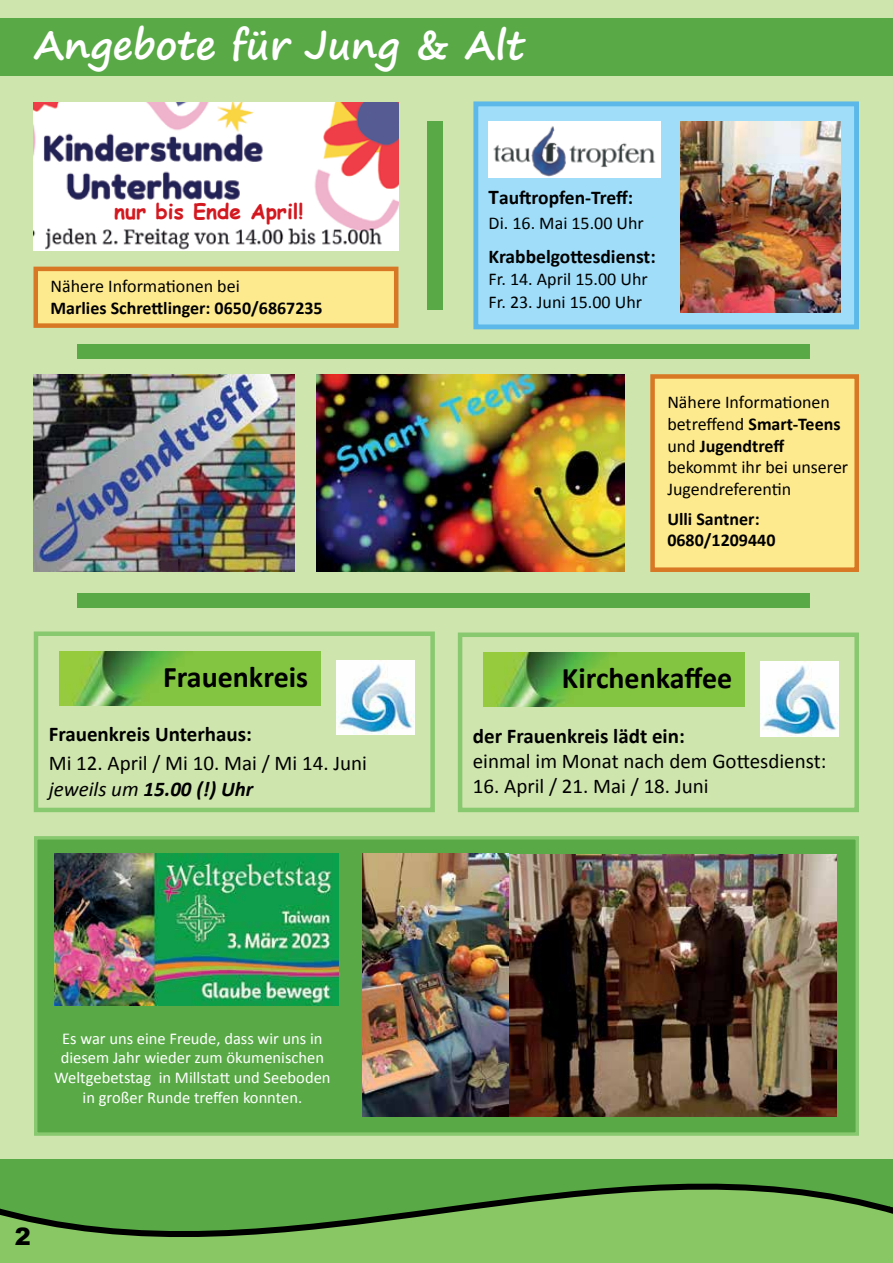
<style>
.page{position:relative;width:893px;height:1263px;background:#fff}
.page>*{position:absolute;margin:0;border:0;box-sizing:border-box;transform-origin:0 0}
.t1{font:700 39px "Segoe Print";color:#fff}
.t2{font:700 30px "Calibri";color:#000}
.t3{font:900 24px "Arial";color:#000}
.t4{font:21px/25.2px "Calibri";color:#000}
.t5{font:700 21px "Calibri";color:#000}
.t6{font:700 21px "Comic Sans MS";color:#d31820}
.t7{font:700 19.5px "Calibri";color:#000}
.t8{font:18px/21.6px "Calibri";color:#000}
.t9{font:700 18px/21.6px "Calibri";color:#000}
.t10{font:16.5px/19.8px "Calibri";color:#fff;text-align:center}
.s1{font-style:italic}
.s2{font-weight:700;font-style:italic}
.s3{font-size:21px}
.s4{font-weight:700}
</style>
<div class="page">
<div style="left:0;top:0;width:893px;height:1122px;background:#cfe5ae"></div>
<svg style="left:0;top:1124px;width:893px;height:139px;background:#7db862"></svg>
<div style="left:0;top:18px;width:893px;height:58px;background:#59aa47"></div>
<div style="left:473px;top:101px;width:386px;height:228px;background:#9fddf9;border:5px solid #5bb8e8"></div>
<img style="left:489px;top:122px;width:172px;height:56px">
<img style="left:681px;top:122px;width:159px;height:190px">
<img style="left:33px;top:102px;width:365px;height:149px">
<img style="left:317px;top:374px;width:307px;height:198px">
<img style="left:33px;top:374px;width:262px;height:198px">
<div style="left:650px;top:374px;width:209px;height:198px;background:#fde98e;border:4px solid #d87724"></div>
<div style="left:34px;top:631px;width:401px;height:181px;background:#cfe5ae;border:4px solid #88c86f"></div>
<img style="left:60px;top:652px;width:261px;height:53px">
<img style="left:336px;top:660px;width:78px;height:75px">
<div style="left:458px;top:632px;width:401px;height:180px;background:#cfe5ae;border:4px solid #88c86f"></div>
<img style="left:484px;top:653px;width:261px;height:53px">
<img style="left:760px;top:661px;width:78px;height:75px">
<div style="left:33px;top:267px;width:365px;height:61px;background:#fde98e;border:4px solid #d87724"></div>
<div style="left:77px;top:344px;width:732px;height:15px;background:#59aa47"></div>
<div style="left:77px;top:593px;width:732px;height:15px;background:#59aa47"></div>
<div style="left:428px;top:121px;width:15px;height:189px;background:#59aa47"></div>
<div style="left:34px;top:836px;width:825px;height:300px;background:#59aa47;border:3px solid #88c86f"></div>
<img style="left:54px;top:854px;width:284px;height:151px">
<img style="left:362px;top:854px;width:474px;height:263px">
<h1 class="t1" style="left:34px;top:9px;width:492px">Angebote für Jung &amp; Alt</h1>
<p class="t6" style="left:114px;top:196px;width:191px">nur bis Ende April!</p>
<p class="t8" style="left:50px;top:275px;width:191px">Nähere Informationen bei</p>
<p class="t9" style="left:50px;top:297px;width:274px">Marlies Schrettlinger: 0650/6867235</p>
<h2 class="t2" style="left:163px;top:658px;width:147px">Frauenkreis</h2>
<p class="t5" style="left:49px;top:720px;width:205px">Frauenkreis Unterhaus:</p>
<p class="t4" style="left:49px;top:751px;width:320px">Mi 12. April / Mi 10. Mai / Mi 14. Juni <span class="s1">jeweils um</span> <span class="s2">15.00 (!) Uhr</span></p>
<p class="t10" style="left:54px;top:1028px;width:278px">Es war uns eine Freude, dass wir uns in diesem Jahr wieder zum ökumenischen Weltgebetstag in Millstatt und Seeboden in großer Runde treffen konnten.</p>
<h3 class="t3" style="left:15px;top:1219px;width:18px">2</h3>
<p class="t7" style="left:489px;top:185px;width:146px"><span class="s3">T</span>auftropfen-Treff:</p>
<p class="t8" style="left:489px;top:212px;width:157px">Di. 16. Mai 15.00 Uhr</p>
<p class="t7" style="left:489px;top:244px;width:169px">Krabbelgottesdienst:</p>
<p class="t8" style="left:489px;top:267px;width:161px;line-height:23.4px">Fr. 14. April 15.00 Uhr<br>Fr. 23. Juni 15.00 Uhr</p>
<p class="t8" style="left:667px;top:392px;width:182px">Nähere Informationen betreffend <span class="s4">Smart-Teens </span>und <span class="s4">Jugendtreff </span>bekommt ihr bei unserer<br>Jugendreferentin</p>
<p class="t9" style="left:667px;top:508px;width:110px">Ulli Santner:<br>0680/1209440</p>
<h2 class="t2" style="left:562px;top:659px;width:172px">Kirchenkaffee</h2>
<p class="t5" style="left:473px;top:722px;width:213px">der Frauenkreis lädt ein:</p>
<p class="t4" style="left:473px;top:748px;width:355px">einmal im Monat nach dem Gottesdienst:</p>
<p class="t4" style="left:473px;top:774px;width:237px">16. April / 21. Mai / 18. Juni</p>
</div>
